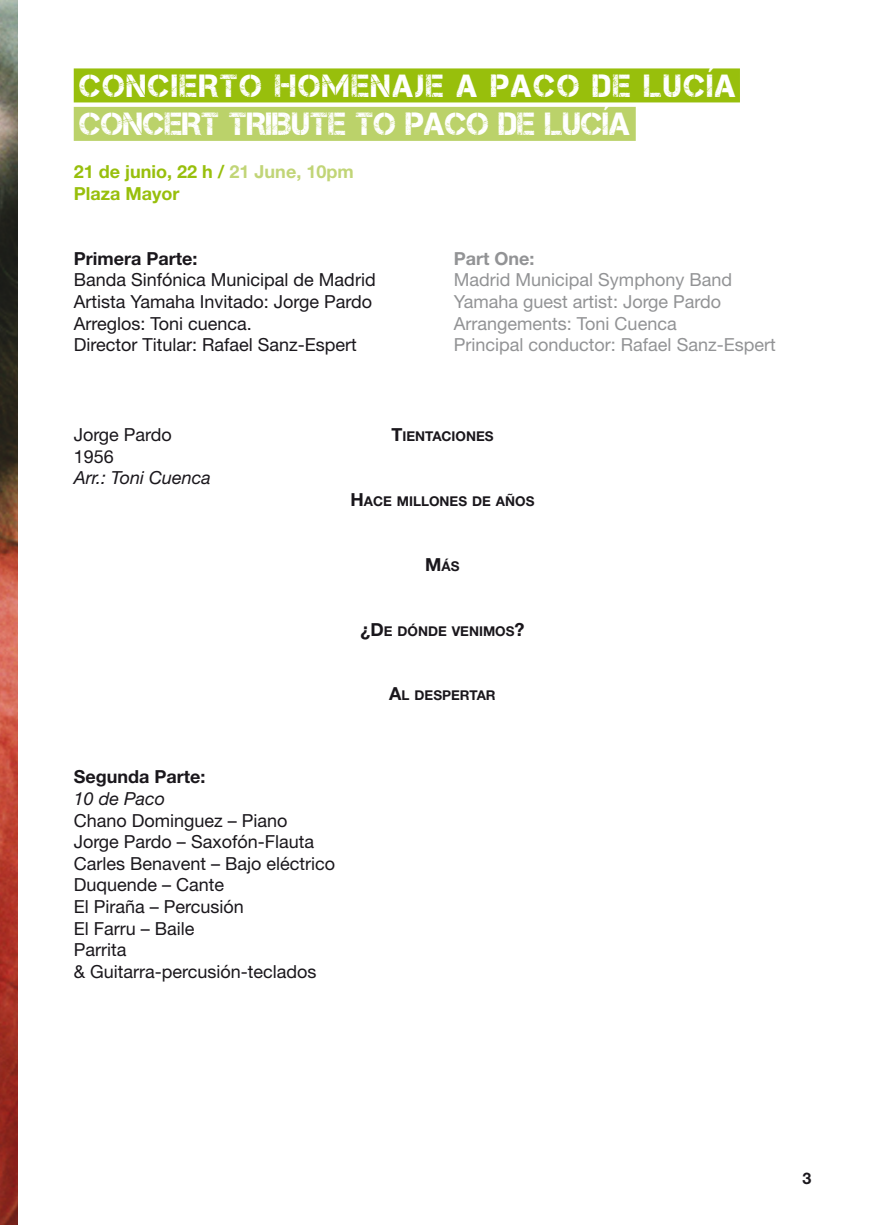
<style>
.page{position:relative;width:885px;height:1225px;background:#fff}
.page>*{position:absolute;margin:0;border:0;box-sizing:border-box;transform-origin:0 0}
.titulares{font:32px "Captureit";letter-spacing:.06em;color:#fff}
.titulares_ingles{font:32px "Captureit";letter-spacing:.005em;color:#fff}
.texto_corrido{font:18px "Helvetica Neue LT Std";color:#1a171c}
.texto_corrido-2{font:18px "Helvetica Neue LT Std";color:#929395}
.texto_corrido-3{font:700 18px "Helvetica Neue LT Std";color:#98bf0c}
.texto_corrido-4{font:700 18px "Helvetica Neue LT Std";color:#1a171c}
.texto_corrido-5{font:italic 18px "Helvetica Neue LT Std";color:#1a171c}
.texto_corrido-6{font:700 18px "Helvetica Neue LT Std";color:#929395}
.t1{font:700 16px "Helvetica Neue LT Std";color:#1a171c}
.texto_corrido-7{font:700 13.6px "Helvetica Neue LT Std";color:#1a171c}
.s1{color:#c1d577}
.s2{font-size:18px}
</style>
<div class="page">
<img style="left:0;top:0;width:17px;height:1225px">
<div style="left:74px;top:68px;width:665px;height:34px;background:#98bf0c"></div>
<div style="left:74px;top:107px;width:561px;height:34px;background:#bbd26a"></div>
<p class="titulares" style="left:79px;top:68px;width:658px">CONCIERTO HOMENAJE A PACO DE LUCÍA</p>
<p class="titulares_ingles" style="left:79px;top:106px;width:552px">CONCERT TRIBUTE TO PACO DE LUCÍA</p>
<p class="texto_corrido-3" style="left:74px;top:161px;width:281px">21 de junio, 22 h / <span class="s1">21 June, 10pm</span></p>
<p class="texto_corrido-3" style="left:74px;top:182px;width:107px">Plaza Mayor</p>
<p class="texto_corrido-4" style="left:74px;top:247px;width:125px">Primera Parte:</p>
<p class="texto_corrido" style="left:74px;top:269px;width:303px">Banda Sinfónica Municipal de Madrid</p>
<p class="texto_corrido" style="left:74px;top:291px;width:300px">Artista Yamaha Invitado: Jorge Pardo</p>
<p class="texto_corrido" style="left:74px;top:312px;width:180px">Arreglos: Toni cuenca.</p>
<p class="texto_corrido" style="left:74px;top:334px;width:284px">Director Titular: Rafael Sanz-Espert</p>
<p class="texto_corrido-6" style="left:454px;top:247px;width:82px">Part One:</p>
<p class="texto_corrido-2" style="left:454px;top:269px;width:280px">Madrid Municipal Symphony Band</p>
<p class="texto_corrido-2" style="left:454px;top:291px;width:269px">Yamaha guest artist: Jorge Pardo</p>
<p class="texto_corrido-2" style="left:454px;top:312px;width:224px">Arrangements: Toni Cuenca</p>
<p class="texto_corrido-2" style="left:454px;top:334px;width:323px">Principal conductor: Rafael Sanz-Espert</p>
<p class="texto_corrido" style="left:74px;top:424px;width:100px">Jorge Pardo</p>
<p class="texto_corrido" style="left:74px;top:445px;width:42px">1956</p>
<p class="texto_corrido-5" style="left:74px;top:467px;width:139px">Arr.: Toni Cuenca</p>
<p class="texto_corrido-7" style="left:391px;top:428px;width:104px"><span class="s2">T</span>IENTACIONES</p>
<p class="texto_corrido-7" style="left:350px;top:492px;width:185px"><span class="s2">H</span>ACE MILLONES DE AÑOS</p>
<p class="texto_corrido-7" style="left:425px;top:557px;width:36px"><span class="s2">M</span>ÁS</p>
<p class="texto_corrido-7" style="left:360px;top:622px;width:166px"><span class="s2">¿D</span>E DÓNDE VENIMOS<span class="s2">?</span></p>
<p class="texto_corrido-4" style="left:74px;top:766px;width:133px">Segunda Parte:</p>
<p class="texto_corrido-5" style="left:74px;top:788px;width:93px">10 de Paco</p>
<p class="texto_corrido" style="left:74px;top:809px;width:215px">Chano Dominguez – Piano</p>
<p class="texto_corrido" style="left:74px;top:831px;width:242px">Jorge Pardo – Saxofón-Flauta</p>
<p class="texto_corrido" style="left:74px;top:852px;width:263px">Carles Benavent – Bajo eléctrico</p>
<p class="texto_corrido" style="left:74px;top:874px;width:152px">Duquende – Cante</p>
<p class="texto_corrido" style="left:74px;top:896px;width:172px">El Piraña – Percusión</p>
<p class="texto_corrido" style="left:74px;top:917px;width:122px">El Farru – Baile</p>
<p class="texto_corrido" style="left:74px;top:939px;width:54px">Parrita</p>
<p class="texto_corrido" style="left:74px;top:960px;width:244px">&amp; Guitarra-percusión-teclados</p>
<p class="texto_corrido-7" style="left:389px;top:687px;width:108px"><span class="s2">A</span>L DESPERTAR</p>
<p class="t1" style="left:802px;top:1168px;width:10px">3</p>
</div>
